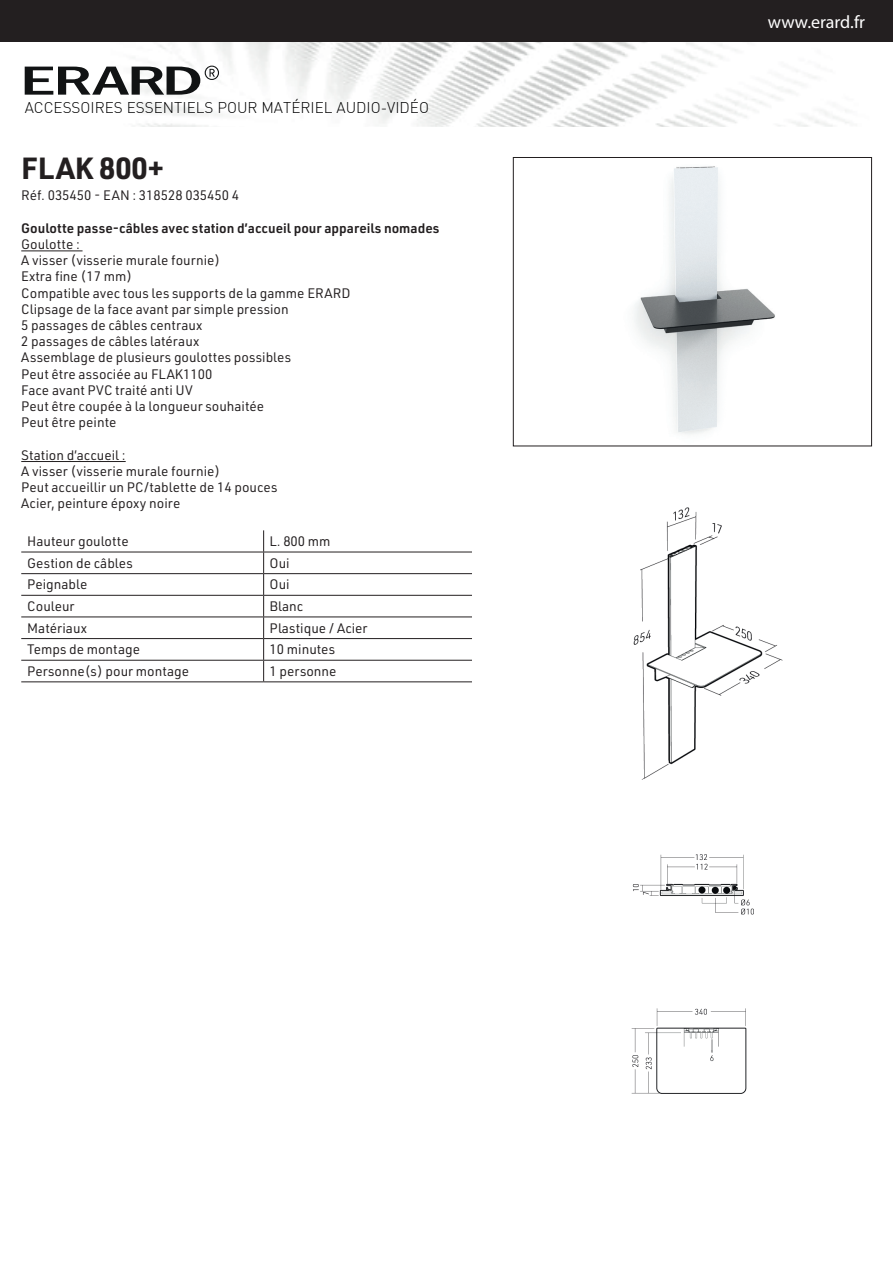
<style>
.page{position:relative;width:893px;height:1263px;background:#fff}
.page>*{position:absolute;margin:0;border:0;box-sizing:border-box;transform-origin:0 0}
.t1{font:700 30px "URWDIN";color:#231f20}
.t2{font:18px "Myriad Pro";color:#fff}
.t3{font:300 15.3px "DIN";color:#000001}
.t4{font:13.5px/16.2px "URWDIN";color:#231f20}
.t5{font:600 13.5px "URWDIN";color:#231f20}
</style>
<div class="page">
<img style="left:24px;top:42px;width:825px;height:84px">
<svg style="left:25px;top:66px;width:194px;height:29px"></svg>
<div style="left:0;top:0;width:893px;height:42px;background:#231f20"></div>
<img style="left:632px;top:854px;width:122px;height:61px">
<img style="left:633px;top:507px;width:150px;height:273px">
<img style="left:634px;top:166px;width:141px;height:269px">
<div style="left:513px;top:157px;width:359px;height:289px;border:1px solid #231f20"></div>
<hr style="left:21px;top:250px;width:62px;height:1px;background:#231f20">
<hr style="left:21px;top:461px;width:105px;height:1px;background:#231f20">
<hr style="left:21px;top:573px;width:243px;height:1px;background:#231f20">
<hr style="left:264px;top:573px;width:208px;height:1px;background:#231f20">
<hr style="left:21px;top:595px;width:243px;height:1px;background:#231f20">
<hr style="left:264px;top:595px;width:208px;height:1px;background:#231f20">
<hr style="left:21px;top:616px;width:243px;height:1px;background:#231f20">
<hr style="left:264px;top:616px;width:208px;height:1px;background:#231f20">
<hr style="left:21px;top:638px;width:243px;height:1px;background:#231f20">
<hr style="left:264px;top:638px;width:208px;height:1px;background:#231f20">
<hr style="left:21px;top:660px;width:243px;height:1px;background:#231f20">
<hr style="left:264px;top:660px;width:208px;height:1px;background:#231f20">
<hr style="left:21px;top:552px;width:243px;height:1px;background:#231f20">
<hr style="left:21px;top:681px;width:243px;height:1px;background:#231f20">
<hr style="left:264px;top:552px;width:208px;height:1px;background:#231f20">
<svg style="left:263px;top:530px;width:1px;height:151px"></svg>
<hr style="left:264px;top:681px;width:208px;height:1px;background:#231f20">
<img style="left:631px;top:1008px;width:116px;height:86px">
<p class="t3" style="left:25px;top:98px;width:406px">ACCESSOIRES ESSENTIELS POUR MATÉRIEL AUDIO-VIDÉO</p>
<h1 class="t1" style="left:21px;top:147px;width:144px">FLAK 800+</h1>
<p class="t4" style="left:21px;top:187px;width:219px">Réf. 035450 - EAN : 318528 035450 4</p>
<p class="t5" style="left:21px;top:219px;width:420px">Goulotte passe-câbles avec station d’accueil pour appareils nomades</p>
<p class="t4" style="left:21px;top:236px;width:331px">Goulotte :<br>A visser (visserie murale fournie)<br>Extra fine (17 mm)<br>Compatible avec tous les supports de la gamme ERARD<br>Clipsage de la face avant par simple pression<br>5 passages de câbles centraux<br>2 passages de câbles latéraux<br>Assemblage de plusieurs goulottes possibles<br>Peut être associée au FLAK1100<br>Face avant PVC traité anti UV<br>Peut être coupée à la longueur souhaitée<br>Peut être peinte</p>
<p class="t4" style="left:21px;top:446px;width:258px">Station d’accueil :<br>A visser (visserie murale fournie)<br>Peut accueillir un PC/tablette de 14 pouces<br>Acier, peinture époxy noire</p>
<p class="t4" style="left:27px;top:533px;width:103px">Hauteur goulotte</p>
<p class="t4" style="left:270px;top:533px;width:62px">L. 800 mm</p>
<p class="t4" style="left:27px;top:554px;width:107px">Gestion de câbles</p>
<p class="t4" style="left:270px;top:554px;width:22px">Oui</p>
<p class="t4" style="left:27px;top:576px;width:62px">Peignable</p>
<p class="t4" style="left:270px;top:576px;width:22px">Oui</p>
<p class="t4" style="left:27px;top:598px;width:49px">Couleur</p>
<p class="t4" style="left:270px;top:598px;width:35px">Blanc</p>
<p class="t4" style="left:27px;top:619px;width:61px">Matériaux</p>
<p class="t4" style="left:270px;top:619px;width:100px">Plastique / Acier</p>
<p class="t4" style="left:27px;top:641px;width:114px">Temps de montage</p>
<p class="t4" style="left:270px;top:641px;width:67px">10 minutes</p>
<p class="t4" style="left:27px;top:662px;width:163px">Personne(s) pour montage</p>
<p class="t4" style="left:270px;top:662px;width:68px">1 personne</p>
<h2 class="t2" style="left:768px;top:11px;width:99px">www.erard.fr</h2>
</div>
